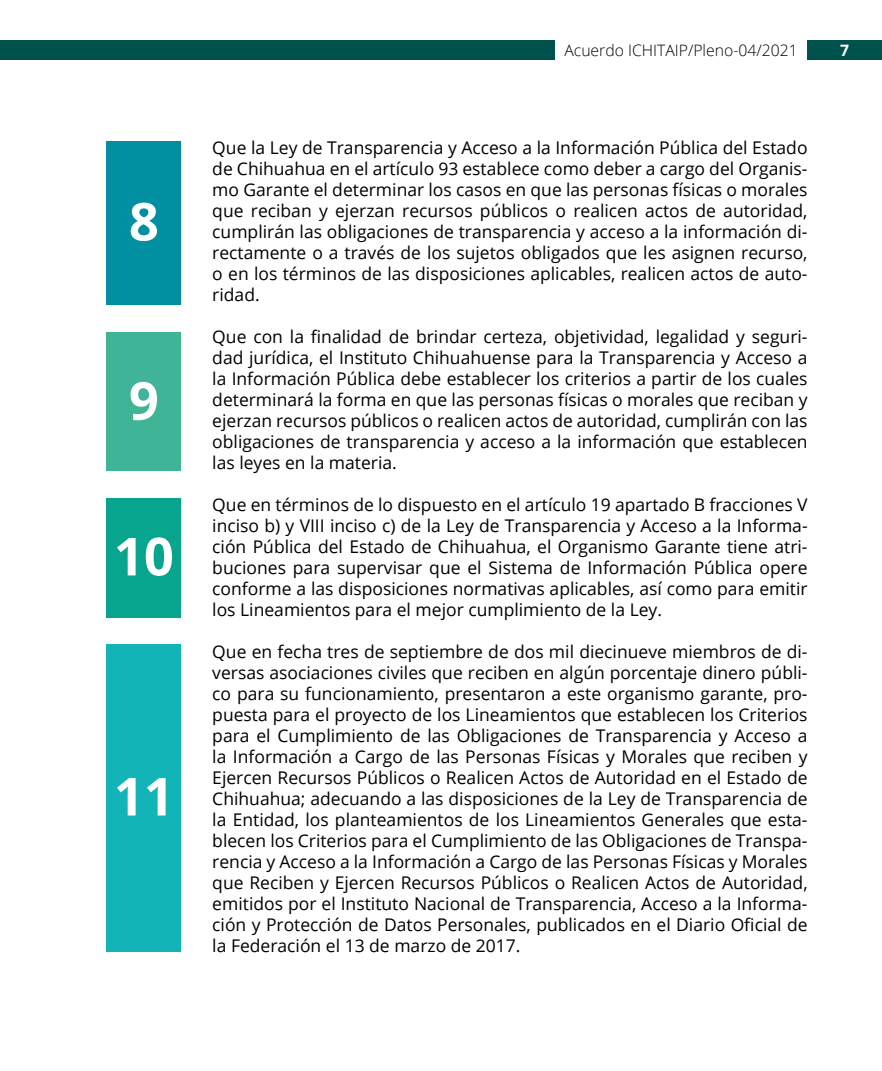
<style>
.page{position:relative;width:882px;height:1071px;background:#fff}
.page>*{position:absolute;margin:0;border:0;box-sizing:border-box;transform-origin:0 0}
.t1{font:700 52.5px "Open Sans";color:#fff}
.t2{font:17.5px/21px "Open Sans";color:#000;text-align:justify}
.t3{font:300 15.75px "Open Sans";color:#000}
.t4{font:700 15.75px "Open Sans";color:#fff}
</style>
<div class="page">
<div style="left:808px;top:40px;width:74px;height:20px;background:#00524d"></div>
<div style="left:0;top:40px;width:555px;height:20px;background:#00524d"></div>
<div style="left:107px;top:141px;width:74px;height:164px;background:#0090a2"></div>
<div style="left:107px;top:332px;width:74px;height:139px;background:#40b496"></div>
<div style="left:107px;top:498px;width:74px;height:119px;background:#07a48e"></div>
<div style="left:107px;top:644px;width:74px;height:307px;background:#13b4b8"></div>
<h1 class="t1" style="left:129px;top:184px;width:31px">8</h1>
<h1 class="t1" style="left:129px;top:364px;width:31px">9</h1>
<h1 class="t1" style="left:114px;top:519px;width:61px">10</h1>
<h1 class="t1" style="left:114px;top:759px;width:61px">11</h1>
<p class="t3" style="left:564px;top:39px;width:235px">Acuerdo ICHITAIP/Pleno-04/2021</p>
<p class="t4" style="left:840px;top:39px;width:10px">7</p>
<p class="t2" style="left:212px;top:137px;width:597px">Que la Ley de Transparencia y Acceso a la Información Pública del Estado de Chihuahua en el artículo 93 establece como deber a cargo del Organis&shy;mo Garante el determinar los casos en que las personas físicas o morales que reciban y ejerzan recursos públicos o realicen actos de autoridad, cumplirán las obligaciones de transparencia y acceso a la información di&shy;rectamente o a través de los sujetos obligados que les asignen recurso, o en los términos de las disposiciones aplicables, realicen actos de auto&shy;ridad.</p>
<p class="t2" style="left:212px;top:326px;width:597px">Que con la finalidad de brindar certeza, objetividad, legalidad y seguri&shy;dad jurídica, el Instituto Chihuahuense para la Transparencia y Acceso a la Información Pública debe establecer los criterios a partir de los cuales determinará la forma en que las personas físicas o morales que reciban y ejerzan recursos públicos o realicen actos de autoridad, cumplirán con las obligaciones de transparencia y acceso a la información que establecen las leyes en la materia.</p>
<p class="t2" style="left:212px;top:494px;width:597px">Que en términos de lo dispuesto en el artículo 19 apartado B fracciones V inciso b) y VIII inciso c) de la Ley de Transparencia y Acceso a la Informa&shy;ción Pública del Estado de Chihuahua, el Organismo Garante tiene atri&shy;buciones para supervisar que el Sistema de Información Pública opere conforme a las disposiciones normativas aplicables, así como para emitir los Lineamientos para el mejor cumplimiento de la Ley.</p>
<p class="t2" style="left:212px;top:641px;width:597px">Que en fecha tres de septiembre de dos mil diecinueve miembros de di&shy;versas asociaciones civiles que reciben en algún porcentaje dinero públi&shy;co para su funcionamiento, presentaron a este organismo garante, pro&shy;puesta para el proyecto de los Lineamientos que establecen los Criterios para el Cumplimiento de las Obligaciones de Transparencia y Acceso a la Información a Cargo de las Personas Físicas y Morales que reciben y Ejercen Recursos Públicos o Realicen Actos de Autoridad en el Estado de Chihuahua; adecuando a las disposiciones de la Ley de Transparencia de la Entidad, los planteamientos de los Lineamientos Generales que esta&shy;blecen los Criterios para el Cumplimiento de las Obligaciones de Transpa&shy;rencia y Acceso a la Información a Cargo de las Personas Físicas y Morales que Reciben y Ejercen Recursos Públicos o Realicen Actos de Autoridad, emitidos por el Instituto Nacional de Transparencia, Acceso a la Informa&shy;ción y Protección de Datos Personales, publicados en el Diario Oficial de la Federación el 13 de marzo de 2017.</p>
</div>
